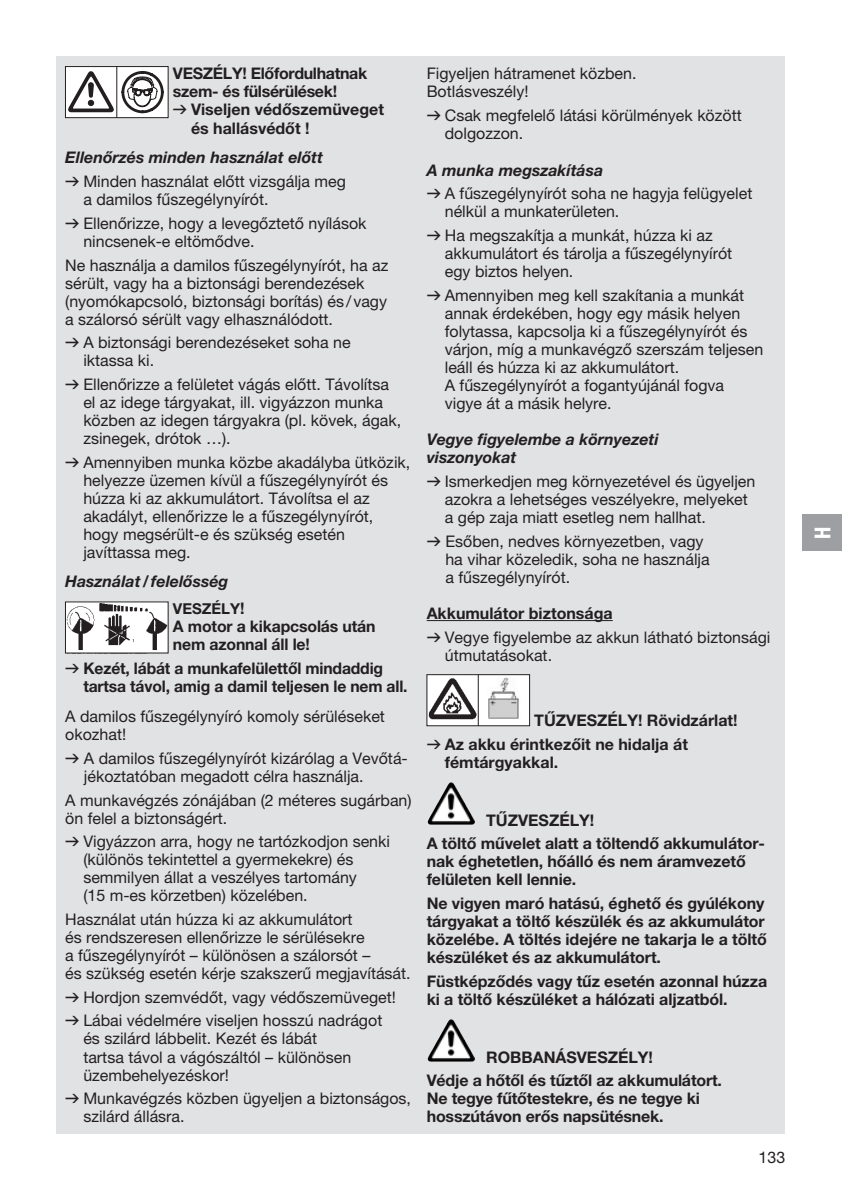
<style>
.page{position:relative;width:842px;height:1191px;background:#fff}
.page>*{position:absolute;margin:0;border:0;box-sizing:border-box;transform-origin:0 0}
.t1{font:22px "GARDENA Pro Bo Cond";color:#fff}
.t2{font:16px/18px "GARDENA Pro";color:#231f20}
.t3{font:700 16px/18px "GARDENA Pro";letter-spacing:-.005em;color:#231f20}
.t4{font:italic 700 16px/18px "GARDENA Pro";color:#231f20}
.t5{font:700 15px "GARDENA Pro";color:#231f20}
.s1{font-family:"Formdruck";font-weight:400}
.s2{font-weight:700;font-style:italic}
.s3{font-family:"Formdruck"}
.s4{font-size:16px}
.s5{font-weight:700}
</style>
<div class="page">
<div style="left:57px;top:57px;width:728px;height:1077px;background:#e1e2e4"></div>
<div style="left:65px;top:67px;width:103px;height:51px;background:#fff"></div>
<div style="left:65px;top:66px;width:103px;height:52px;border:1px solid #231f20"></div>
<hr style="left:116px;top:66px;width:1px;height:52px;background:#231f20">
<svg style="left:68px;top:71px;width:46px;height:41px"></svg>
<svg style="left:121px;top:71px;width:43px;height:42px"></svg>
<img style="left:67px;top:603px;width:99px;height:48px">
<hr style="left:427px;top:620px;width:186px;height:1px;background:#231f20">
<div style="left:427px;top:674px;width:103px;height:51px;background:#fff"></div>
<div style="left:427px;top:674px;width:103px;height:52px;border:1px solid #231f20"></div>
<hr style="left:478px;top:674px;width:1px;height:52px;background:#231f20">
<img style="left:427px;top:674px;width:51px;height:52px">
<img style="left:488px;top:677px;width:31px;height:42px">
<img style="left:427px;top:782px;width:48px;height:42px">
<img style="left:427px;top:1019px;width:47px;height:42px">
<div style="left:802px;top:514px;width:40px;height:36px;background:#9d9fa2"></div>
<p class="t3" style="left:173px;top:64px;width:196px">VESZÉLY! Előfordulhatnak</p>
<p class="t3" style="left:173px;top:82px;width:166px">szem- és fülsérülések!</p>
<p class="t3" style="left:173px;top:100px;width:213px"><span class="s1">v</span> Viseljen védőszemüveget</p>
<p class="t3" style="left:191px;top:119px;width:120px">és hallásvédőt !</p>
<p class="t2" style="left:65px;top:146px;width:282px;line-height:23.6px"><span class="s2">Ellenőrzés minden használat előtt<br></span><span class="s3">v</span> Minden használat előtt vizsgálja meg</p>
<p class="t2" style="left:65px;top:187px;width:303px;line-height:23.6px;text-indent:18px">a damilos fűszegélynyírót.<br><span class="s3">v</span> Ellenőrizze, hogy a levegőztető nyílások</p>
<p class="t2" style="left:65px;top:229px;width:325px;line-height:23.6px;text-indent:18px">nincsenek-e eltömődve.<br>Ne használja a damilos fűszegélynyírót, ha az</p>
<p class="t2" style="left:65px;top:274px;width:323px">sérült, vagy ha a biztonsági berendezések (nyomókapcsoló, biztonsági borítás) és/ vagy a szálorsó sérült vagy elhasználódott.</p>
<p class="t2" style="left:83px;top:333px;width:269px;text-indent:-18px"><span class="s3">v</span> A biztonsági berendezéseket soha ne iktassa ki.</p>
<p class="t2" style="left:83px;top:375px;width:319px;text-indent:-18px"><span class="s3">v</span> Ellenőrizze a felületet vágás előtt. Távolítsa el az idege tárgyakat, ill. vigyázzon munka közben az idegen tárgyakra (pl. kövek, ágak, zsinegek, drótok …).</p>
<p class="t2" style="left:83px;top:452px;width:328px;text-indent:-18px"><span class="s3">v</span> Amennyiben munka közbe akadályba ütközik, helyezze üzemen kívül a fűszegélynyírót és húzza ki az akkumulátort. Távolítsa el az akadályt, ellenőrizze le a fűszegélynyírót, hogy megsérült-e és szükség esetén javíttassa meg.</p>
<p class="t4" style="left:65px;top:572px;width:165px">Használat/felelősség</p>
<p class="t5" style="left:173px;top:599px;width:73px">VESZÉLY<span class="s4">!</span></p>
<p class="t3" style="left:173px;top:617px;width:204px">A motor a kikapcsolás után nem azonnal áll le!</p>
<p class="t3" style="left:83px;top:658px;width:326px;text-indent:-18px"><span class="s1">v</span> Kezét, lábát a munkafelülettől mindaddig tartsa távol, amig a damil teljesen le nem all.</p>
<p class="t2" style="left:65px;top:707px;width:321px">A damilos fűszegélynyíró komoly sérüléseket okozhat!</p>
<p class="t2" style="left:84px;top:749px;width:325px;text-indent:-19px"><span class="s3">v</span> A damilos fűszegélynyírót kizárólag a Vevőtá&shy;jékoztatóban megadott célra használja.</p>
<p class="t2" style="left:65px;top:791px;width:348px">A munkavégzés zónájában (2 méteres sugárban) ön felel a biztonságért.</p>
<p class="t2" style="left:83px;top:832px;width:308px;text-indent:-18px"><span class="s3">v</span> Vigyázzon arra, hogy ne tartózkodjon senki (különös tekintettel a gyermekekre) és semmilyen állat a veszélyes tartomány<br>(15 m-es körzetben) közelében.</p>
<p class="t2" style="left:65px;top:910px;width:347px">Használat után húzza ki az akkumulátort<br>és rendszeresen ellenőrizze le sérülésekre<br>a fűszegélynyírót – különösen a szálorsót –<br>és szükség esetén kérje szakszerű megjavítását.</p>
<p class="t2" style="left:65px;top:985px;width:332px;line-height:23.6px"><span class="s3">v</span> Hordjon szemvédőt, vagy védőszemüveget! <span class="s3">v</span> Lábai védelmére viseljen hosszú nadrágot</p>
<p class="t2" style="left:83px;top:1029px;width:269px">és szilárd lábbelit. Kezét és lábát tartsa távol a vágószáltól – különösen üzembehelyezéskor!</p>
<p class="t2" style="left:83px;top:1089px;width:329px;text-indent:-18px"><span class="s3">v</span> Munkavégzés közben ügyeljen a biztonságos, szilárd állásra.</p>
<p class="t2" style="left:427px;top:65px;width:211px">Figyeljen hátramenet közben.<br>Botlásveszély!</p>
<p class="t2" style="left:445px;top:106px;width:298px;text-indent:-18px"><span class="s3">v</span> Csak megfelelő látási körülmények között dolgozzon.</p>
<p class="t2" style="left:427px;top:158px;width:327px;line-height:23.6px"><span class="s2">A munka megszakítása<br></span><span class="s3">v</span> A fűszegélynyírót soha ne hagyja felügyelet</p>
<p class="t2" style="left:427px;top:200px;width:287px;line-height:23.6px;text-indent:18px">nélkül a munkaterületen.<br><span class="s3">v</span> Ha megszakítja a munkát, húzza ki az</p>
<p class="t2" style="left:445px;top:244px;width:289px">akkumulátort és tárolja a fűszegélynyírót egy biztos helyen.</p>
<p class="t2" style="left:445px;top:286px;width:320px;text-indent:-18px"><span class="s3">v</span> Amennyiben meg kell szakítania a munkát annak érdekében, hogy egy másik helyen folytassa, kapcsolja ki a fűszegélynyírót és várjon, míg a munkavégző szerszám teljesen leáll és húzza ki az akkumulátort.<br>A fűszegélynyírót a fogantyújánál fogva vigye át a másik helyre.</p>
<p class="t4" style="left:427px;top:430px;width:234px">Vegye figyelembe a környezeti viszonyokat</p>
<p class="t2" style="left:445px;top:472px;width:312px;text-indent:-18px"><span class="s3">v</span> Ismerkedjen meg környezetével és ügyeljen azokra a lehetséges veszélyekre, melyeket a gép zaja miatt esetleg nem hallhat.</p>
<p class="t2" style="left:445px;top:531px;width:266px;text-indent:-19px"><span class="s3">v</span> Esőben, nedves környezetben, vagy ha vihar közeledik, soha ne használja a fűszegélynyírót.</p>
<p class="t2" style="left:427px;top:601px;width:345px;line-height:23.6px"><span class="s5">Akkumulátor biztonsága<br></span><span class="s3">v</span> Vegye figyelembe az akkun látható biztonsági</p>
<p class="t2" style="left:445px;top:645px;width:109px">útmutatásokat.</p>
<p class="t3" style="left:427px;top:708px;width:312px;line-height:23.6px;text-indent:108px">TŰZVESZÉLY! Rövidzárlat! <span class="s1">v</span> Az akku érintkezőit ne hidalja át</p>
<p class="t3" style="left:445px;top:752px;width:115px">fémtárgyakkal.</p>
<p class="t3" style="left:427px;top:807px;width:340px;line-height:23.6px;text-indent:60px">TŰZVESZÉLY!<br>A töltő művelet alatt a töltendő akkumulátor-</p>
<p class="t3" style="left:427px;top:852px;width:321px">nak éghetetlen, hőálló és nem áramvezető felületen kell lennie.</p>
<p class="t3" style="left:427px;top:894px;width:342px">Ne vigyen maró hatású, éghető és gyúlékony tárgyakat a töltő készülék és az akkumulátor közelébe. A töltés idejére ne takarja le a töltő készüléket és az akkumulátort.</p>
<p class="t3" style="left:427px;top:971px;width:342px">Füstképződés vagy tűz esetén azonnal húzza ki a töltő készüléket a hálózati aljzatból.</p>
<p class="t3" style="left:427px;top:1044px;width:297px;line-height:23.6px;text-align:center">ROBBANÁSVESZÉLY!<br>Védje a hőtől és tűztől az akkumulátort.</p>
<p class="t3" style="left:427px;top:1089px;width:275px">Ne tegye fűtőtestekre, és ne tegye ki hosszútávon erős napsütésnek.</p>
<p class="t2" style="left:759px;top:1147px;width:28px">133</p>
<h1 class="t1" style="left:809px;top:538px;width:14px;rotate:-90deg">H</h1>
</div>
